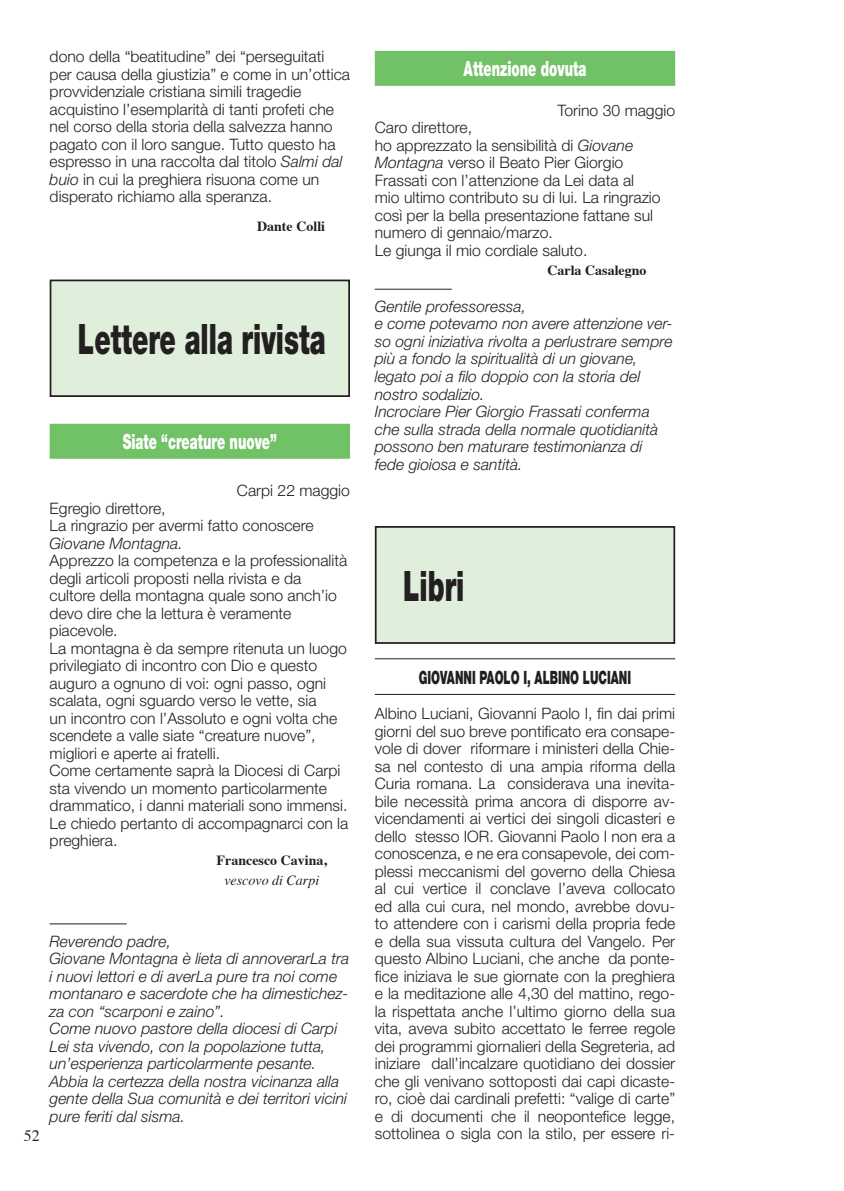
<style>
.page{position:relative;width:844px;height:1191px;background:#fff}
.page>*{position:absolute;margin:0;border:0;box-sizing:border-box;transform-origin:0 0}
.t1{font:900 42px "Helvetica Neue";color:#231f20;scale:.62 1}
.t2{font:900 21px "Helvetica Neue";color:#fff;scale:.62 1}
.t3{font:900 18.38px "Helvetica Neue";color:#231f20;scale:.61 1}
.t4{font:300 15.75px/17.5px "Helvetica Neue";color:#231f20}
.t5{font:italic 300 15.75px/17.5px "Helvetica Neue";color:#231f20}
.t6{font:15.75px "Times";color:#231f20}
.t7{font:700 14px/19.2px "Times";color:#231f20;text-align:center}
.s1{font-style:italic}
.s2{font-weight:400;font-style:italic}
</style>
<div class="page">
<div style="left:50px;top:280px;width:299px;height:116px;background:#e0efdb"></div>
<div style="left:50px;top:279px;width:300px;height:118px;border:2px solid #231f20"></div>
<hr style="left:50px;top:923px;width:76px;height:1px;background:#231f20">
<div style="left:50px;top:424px;width:300px;height:35px;background:#71c167"></div>
<div style="left:375px;top:51px;width:300px;height:35px;background:#71c167"></div>
<hr style="left:375px;top:289px;width:76px;height:1px;background:#231f20">
<div style="left:375px;top:527px;width:299px;height:116px;background:#e0efdb"></div>
<div style="left:375px;top:526px;width:300px;height:118px;border:2px solid #231f20"></div>
<hr style="left:375px;top:658px;width:300px;height:1px;background:#231f20">
<hr style="left:375px;top:694px;width:300px;height:1px;background:#231f20">
<p class="t4" style="left:50px;top:47px;width:302px">dono della “beatitudine” dei “perseguitati per causa della giustizia” e come in un’ottica provvidenziale cristiana simili tragedie acquistino l’esemplarità di tanti profeti che nel corso della storia della salvezza hanno pagato con il loro sangue. Tutto questo ha espresso in una raccolta dal titolo <span class="s1">Salmi dal buio</span> in cui la preghiera risuona come un disperato richiamo alla speranza.</p>
<p class="t7" style="left:257px;top:215px;width:70px">Dante Colli</p>
<p class="t1" style="left:78px;top:314px;width:401px">Lettere alla rivista</p>
<p class="t2" style="left:123px;top:429px;width:250px">Siate “creature nuove”</p>
<p class="t4" style="left:237px;top:481px;width:114px">Carpi 22 maggio</p>
<p class="t4" style="left:50px;top:499px;width:300px">Egregio direttore,<br>La ringrazio per avermi fatto conoscere <span class="s1">Giovane Montagna.<br></span>Apprezzo la competenza e la professionalità degli articoli proposti nella rivista e da cultore della montagna quale sono anch’io devo dire che la lettura è veramente piacevole.<br>La montagna è da sempre ritenuta un luogo privilegiato di incontro con Dio e questo auguro a ognuno di voi: ogni passo, ogni scalata, ogni sguardo verso le vette, sia<br>un incontro con l’Assoluto e ogni volta che scendete a valle siate “creature nuove”, migliori e aperte ai fratelli.<br>Come certamente saprà la Diocesi di Carpi sta vivendo un momento particolarmente drammatico, i danni materiali sono immensi.<br>Le chiedo pertanto di accompagnarci con la preghiera.</p>
<p class="t7" style="left:216px;top:849px;width:112px">Francesco Cavina, <span class="s2">vescovo di Carpi</span></p>
<p class="t6" style="left:24px;top:1121px;width:17px">52</p>
<p class="t5" style="left:50px;top:932px;width:301px">Reverendo padre,<br>Giovane Montagna è lieta di annoverarLa tra i nuovi lettori e di averLa pure tra noi come montanaro e sacerdote che ha dimestichez&shy;za con “scarponi e zaino”.<br>Come nuovo pastore della diocesi di Carpi Lei sta vivendo, con la popolazione tutta, un’esperienza particolarmente pesante.<br>Abbia la certezza della nostra vicinanza alla gente della Sua comunità e dei territori vicini pure feriti dal sisma.</p>
<p class="t2" style="left:463px;top:56px;width:199px">Attenzione dovuta</p>
<p class="t4" style="left:557px;top:101px;width:119px">Torino 30 maggio</p>
<p class="t4" style="left:375px;top:119px;width:287px">Caro direttore,<br>ho apprezzato la sensibilità di <span class="s1">Giovane Montagna</span> verso il Beato Pier Giorgio Frassati con l’attenzione da Lei data al mio ultimo contributo su di lui. La ringrazio così per la bella presentazione fattane sul numero di gennaio/marzo.<br>Le giunga il mio cordiale saluto.</p>
<p class="t7" style="left:547px;top:259px;width:101px">Carla Casalegno</p>
<p class="t5" style="left:375px;top:297px;width:299px">Gentile professoressa,<br>e come potevamo non avere attenzione ver&shy;so ogni iniziativa rivolta a perlustrare sempre più a fondo la spiritualità di un giovane, legato poi a filo doppio con la storia del nostro sodalizio.<br>Incrociare Pier Giorgio Frassati conferma che sulla strada della normale quotidianità possono ben maturare testimonianza di fede gioiosa e santità.</p>
<p class="t1" style="left:403px;top:561px;width:100px">Libri</p>
<p class="t3" style="left:419px;top:666px;width:27px">Giovanni</p>
<p class="t3" style="left:479px;top:666px;width:26px">Paolo</p>
<p class="t3" style="left:523px;top:666px;width:45px">I, Albino</p>
<p class="t3" style="left:583px;top:666px;width:24px">Luciani</p>
<p class="t4" style="left:375px;top:704px;width:302px;text-align:justify">Albino Luciani, Giovanni Paolo I, fin dai primi giorni del suo breve pontificato era consape&shy;vole di dover riformare i ministeri della Chie&shy;sa nel contesto di una ampia riforma della Curia romana. La considerava una inevita&shy;bile necessità prima ancora di disporre av&shy;vicendamenti ai vertici dei singoli dicasteri e dello stesso IOR. Giovanni Paolo I non era a conoscenza, e ne era consapevole, dei com&shy;plessi meccanismi del governo della Chiesa al cui vertice il conclave l’aveva collocato ed alla cui cura, nel mondo, avrebbe dovu&shy;to attendere con i carismi della propria fede e della sua vissuta cultura del Vangelo. Per questo Albino Luciani, che anche da ponte&shy;fice iniziava le sue giornate con la preghiera e la meditazione alle 4,30 del mattino, rego&shy;la rispettata anche l’ultimo giorno della sua vita, aveva subito accettato le ferree regole dei programmi giornalieri della Segreteria, ad iniziare dall’incalzare quotidiano dei dossier che gli venivano sottoposti dai capi dicaste&shy;ro, cioè dai cardinali prefetti: “valige di carte” e di documenti che il neopontefice legge, sottolinea o sigla con la stilo, per essere ri-</p>
</div>
